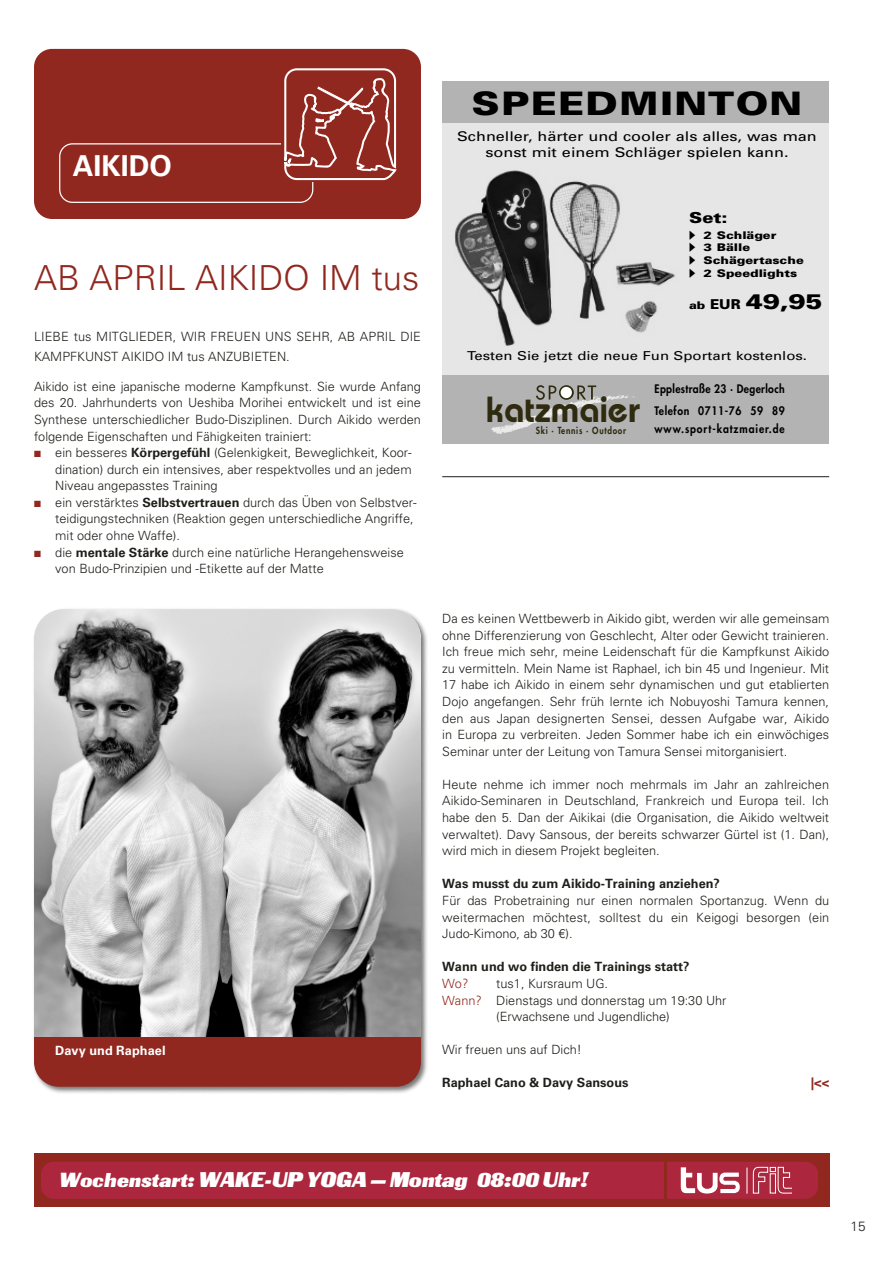
<style>
.page{position:relative;width:893px;height:1263px;background:#fff}
.page>*{position:absolute;margin:0;border:0;box-sizing:border-box;transform-origin:0 0}
.t1{font:600 36.3px "Bauhaus";color:#2f2b10}
.t2{font:300 34.5px "Univers";color:#91281f}
.t3{font:900 32.4px "Univers";letter-spacing:.035em;color:#000;scale:1.21 1}
.t4{font:700 28.8px "Univers";color:#fff}
.t5{font:900 21.15px "Univers";color:#000;scale:1.21 1}
.t6{font:18.75px "Airline";color:#fff}
.t7{font:900 15.15px "Univers";color:#000;scale:1.21 1}
.t8{font:300 13.5px "Univers";color:#1f1e1a}
.t9{font:13.35px/16px "Univers";color:#000;text-align:center;scale:1.21 1}
.t10{font:300 12.75px/16.6px "Univers";color:#1f1e1a;text-align:justify}
.t11{font:700 12.75px "Univers";color:#1f1e1a}
.t12{font:700 12.75px "Univers";letter-spacing:.005em;color:#fff}
.t13{font:300 12.75px "Univers";color:#91281f}
.t14{font:700 12.75px "Univers";color:#91281f}
.t15{font:12.3px "Univers";color:#000;scale:1.21 1}
.t16{font:800 11.55px/21.9px "Futura";letter-spacing:.035em;color:#000;scale:.91 1}
.t17{font:800 11.55px "Futura";letter-spacing:.085em;color:#000;scale:.91 1}
.t18{font:900 10.65px/12.8px "Univers";color:#000;scale:1.21 1}
.t19{font:800 9.6px "Futura";letter-spacing:.085em;color:#2f2b10;scale:.86 1}
.s1{color:#91281f}
.s2{font-weight:700}
.s3{font-size:10.65px}
.s4{font-size:13.65px}
.s5{font-size:18px}
</style>
<div class="page">
<svg style="left:442px;top:81px;width:387px;height:363px"></svg>
<hr style="left:442px;top:476px;width:387px;height:1px;background:#1f1e1a">
<div style="left:34px;top:1154px;width:795px;height:53px;background:#91281f"></div>
<div style="left:41px;top:1162px;width:777px;height:37px;background:#ac273e;border-radius:13px"></div>
<hr style="left:664px;top:1156px;width:2px;height:48px;background:#91281f">
<svg style="left:680px;top:1167px;width:60px;height:26px"></svg>
<svg style="left:746px;top:1166px;width:46px;height:28px"></svg>
<div style="left:34px;top:49px;width:387px;height:170px;background:#91281f;border-radius:18px"></div>
<div style="left:59px;top:143px;width:254px;height:60px;border:1px solid #fff;border-radius:13px"></div>
<div style="left:281px;top:67px;width:117px;height:114px;background:#91281f"></div>
<svg style="left:284px;top:68px;width:113px;height:113px"></svg>
<div style="left:32px;top:607px;width:397px;height:487px;background:#1f1e1a;opacity:.6"></div>
<div style="left:34px;top:1037px;width:387px;height:50px;background:#91281f"></div>
<img style="left:34px;top:609px;width:387px;height:428px">
<svg style="left:690px;top:230px;width:5px;height:48px"></svg>
<h3 class="t4" style="left:73px;top:149px;width:101px">AIKIDO</h3>
<h2 class="t2" style="left:34px;top:257px;width:387px">AB APRIL AIKIDO IM tus</h2>
<p class="t10" style="left:34px;top:327px;width:389px;line-height:19.5px">LIEBE tus MITGLIEDER, WIR FREUEN UNS SEHR, AB APRIL DIE<br>KAMPFKUNST AIKIDO IM tus ANZUBIETEN.</p>
<p class="t10" style="left:34px;top:378px;width:388px">Aikido ist eine japanische moderne Kampfkunst. Sie wurde Anfang des 20. Jahrhunderts von Ueshiba Morihei entwickelt und ist eine Synthese unterschiedlicher Budo-Disziplinen. Durch Aikido werden folgende Eigenschaften und Fähigkeiten trainiert:</p>
<p class="t10" style="left:55px;top:444px;width:358px;text-indent:-21px"><span class="s1">■</span> ein besseres <span class="s2">Körpergefühl</span> (Gelenkigkeit, Beweglichkeit, Koor&shy;dination) durch ein intensives, aber respektvolles und an jedem Niveau angepasstes Training</p>
<p class="t10" style="left:55px;top:494px;width:363px;text-align:left;text-indent:-21px"><span class="s1">■</span> ein verstärktes <span class="s2">Selbstvertrauen</span> durch das Üben von Selbstver&shy;teidigungstechniken (Reaktion gegen unterschiedliche Angriffe, mit oder ohne Waffe).</p>
<p class="t10" style="left:55px;top:544px;width:350px;text-indent:-21px"><span class="s1">■</span> die <span class="s2">mentale Stärke</span> durch eine natürliche Herangehensweise von Budo-Prinzipien und -Etikette auf der Matte</p>
<p class="t12" style="left:55px;top:1043px;width:112px">Davy und Raphael</p>
<h3 class="t3" style="left:472px;top:84px;width:275px">SPEEDMINTON</h3>
<p class="t9" style="left:457px;top:128px;width:299px">Schneller, härter und cooler als alles, was man sonst mit einem Schläger spielen kann.</p>
<p class="t7" style="left:689px;top:208px;width:33px">Set:</p>
<p class="t18" style="left:703px;top:228px;width:84px">2 Schläger<br>3 Bälle<br>Schägertasche<br>2 Speedlights</p>
<h3 class="t5" style="left:689px;top:289px;width:112px"><span class="s3">ab</span> <span class="s4">EUR</span> 49,95</h3>
<p class="t15" style="left:467px;top:348px;width:282px">Testen Sie jetzt die neue Fun Sportart kostenlos.</p>
<h1 class="t1" style="left:486px;top:387px;width:156px">katzmaier</h1>
<p class="t19" style="left:536px;top:424px;width:106px">Ski · Tennis · Outdoor</p>
<p class="t16" style="left:655px;top:377px;width:145px">Epplestraße 23 · Degerloch<br>Telefon 0711-76 59 89</p>
<p class="t17" style="left:655px;top:421px;width:144px">www.sport-katzmaier.de</p>
<p class="t10" style="left:442px;top:610px;width:389px">Da es keinen Wettbewerb in Aikido gibt, werden wir alle gemeinsam ohne Differenzierung von Geschlecht, Alter oder Gewicht trainieren.<br>Ich freue mich sehr, meine Leidenschaft für die Kampfkunst Aikido zu vermitteln. Mein Name ist Raphael, ich bin 45 und Ingenieur. Mit 17 habe ich Aikido in einem sehr dynamischen und gut etablierten Dojo angefangen. Sehr früh lernte ich Nobuyoshi Tamura kennen, den aus Japan designerten Sensei, dessen Aufgabe war, Aikido in Europa zu verbreiten. Jeden Sommer habe ich ein einwöchiges Seminar unter der Leitung von Tamura Sensei mitorganisiert.</p>
<p class="t10" style="left:442px;top:776px;width:388px">Heute nehme ich immer noch mehrmals im Jahr an zahlreichen Aikido-Seminaren in Deutschland, Frankreich und Europa teil. Ich habe den 5. Dan der Aikikai (die Organisation, die Aikido weltweit verwaltet). Davy Sansous, der bereits schwarzer Gürtel ist (1. Dan), wird mich in diesem Projekt begleiten.</p>
<p class="t11" style="left:442px;top:876px;width:279px">Was musst du zum Aikido-Training anziehen?</p>
<p class="t10" style="left:442px;top:892px;width:389px">Für das Probetraining nur einen normalen Sportanzug. Wenn du weitermachen möchtest, solltest du ein Keigogi besorgen (ein Judo-Kimono, ab 30 €).</p>
<p class="t11" style="left:442px;top:959px;width:249px">Wann und wo finden die Trainings statt?</p>
<p class="t13" style="left:442px;top:976px;width:28px">Wo?</p>
<p class="t10" style="left:496px;top:975px;width:113px">tus1, Kursraum UG.</p>
<p class="t10" style="left:442px;top:992px;width:286px"><span class="s1">Wann?</span> Dienstags und donnerstag um 19:30 Uhr</p>
<p class="t10" style="left:496px;top:1008px;width:175px">(Erwachsene und Jugendliche)</p>
<p class="t10" style="left:442px;top:1041px;width:141px">Wir freuen uns auf Dich!</p>
<p class="t11" style="left:442px;top:1075px;width:188px">Raphael Cano &amp; Davy Sansous</p>
<p class="t14" style="left:811px;top:1075px;width:20px">|&lt;&lt;</p>
<h3 class="t6" style="left:60px;top:1167px;width:531px"><span class="s5">Wochenstart:</span> WAKE-UP YOGA – Montag 08:00 Uhr!</h3>
<p class="t8" style="left:851px;top:1217px;width:17px">15</p>
</div>
